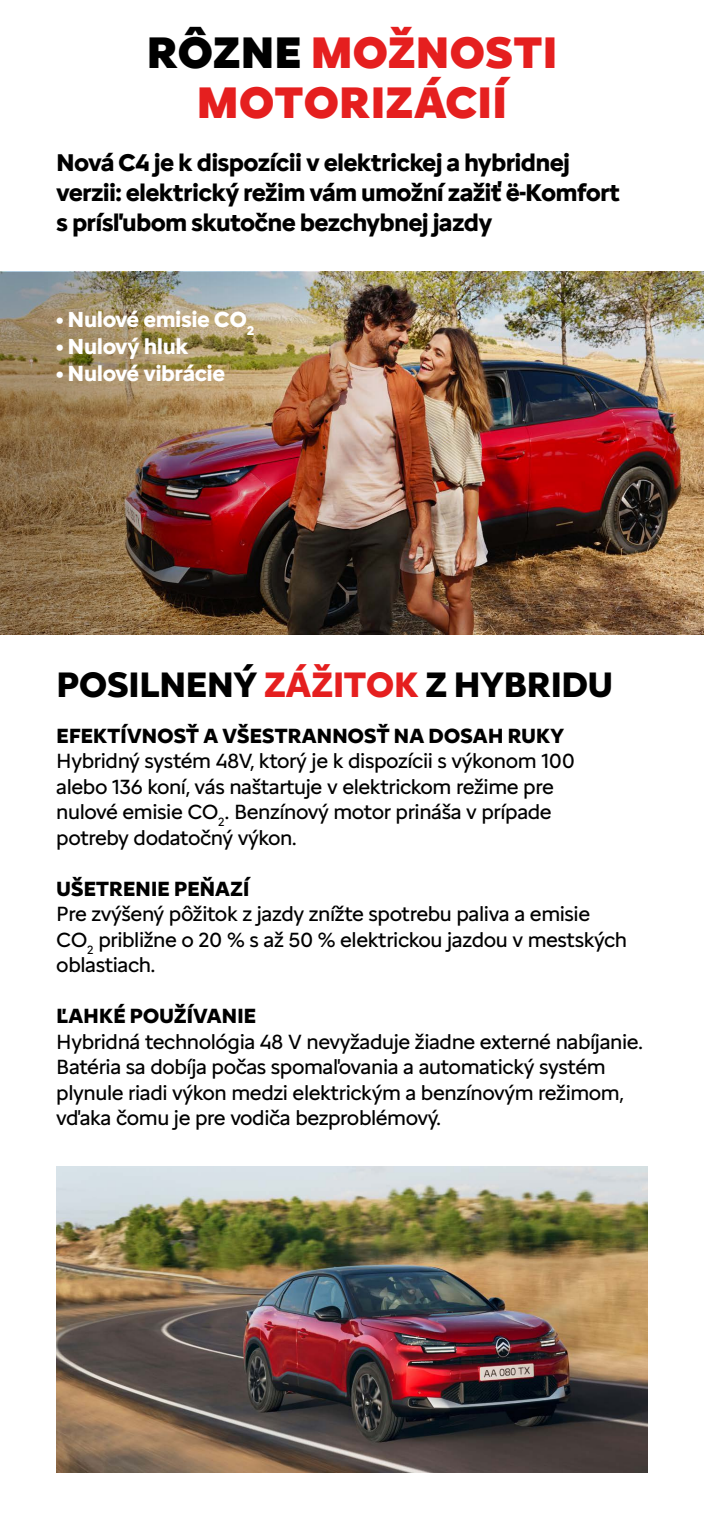
<style>
.page{position:relative;width:704px;height:1523px;background:#fff}
.page>*{position:absolute;margin:0;border:0;box-sizing:border-box;transform-origin:0 0}
.t1{font:900 45.62px/50px "Citroen Type";letter-spacing:-.01em;color:#e51f1f;text-align:center}
.t2{font:700 36.56px "Citroen Type";letter-spacing:-.025em;color:#000}
.t3{font:700 25px/30px "Citroen Type";letter-spacing:-.03em;color:#000}
.t4{font:700 22.5px "Citroen Type";letter-spacing:-.02em;color:#fff}
.t5{font:21.25px/25.5px "Citroen Type";letter-spacing:-.02em;color:#000}
.t6{font:700 21.25px "Citroen Type";letter-spacing:-.02em;color:#000}
.s1{color:#000}
.s2{color:#e51f1f}
</style>
<div class="page">
<img style="left:578px;top:272px;width:125px;height:362px">
<img style="left:0;top:272px;width:578px;height:362px">
<img style="left:56px;top:1166px;width:591px;height:306px">
<p class="t1" style="left:146px;top:25px;width:412px"><span class="s1">RÔZNE</span> MOŽNOSTI<br>MOTORIZÁCIÍ</p>
<p class="t3" style="left:56px;top:146px;width:565px">Nová C4 je k dispozícii v elektrickej a hybridnej verzii: elektrický režim vám umožní zažiť ë-Komfort s prísľubom skutočne bezchybnej jazdy</p>
<p class="t4" style="left:56px;top:302px;width:199px">• Nulové emisie CO<sub>2</sub></p>
<p class="t4" style="left:56px;top:329px;width:134px">• Nulový hluk</p>
<p class="t4" style="left:56px;top:356px;width:170px">• Nulové vibrácie</p>
<p class="t2" style="left:56px;top:656px;width:558px">POSILNENÝ <span class="s2">ZÁŽITOK</span> Z HYBRIDU</p>
<p class="t6" style="left:56px;top:719px;width:509px">EFEKTÍVNOSŤ A VŠESTRANNOSŤ NA DOSAH RUKY</p>
<p class="t5" style="left:56px;top:747px;width:520px">Hybridný systém 48V, ktorý je k dispozícii s výkonom 100 alebo 136 koní, vás naštartuje v elektrickom režime pre nulové emisie CO<sub>2</sub>. Benzínový motor prináša v prípade potreby dodatočný výkon.</p>
<p class="t6" style="left:56px;top:872px;width:195px">UŠETRENIE PEŇAZÍ</p>
<p class="t5" style="left:56px;top:900px;width:572px">Pre zvýšený pôžitok z jazdy znížte spotrebu paliva a emisie<br>CO<sub>2</sub> približne o 20 % s až 50 % elektrickou jazdou v mestských oblastiach.</p>
<p class="t6" style="left:56px;top:1000px;width:201px">ĽAHKÉ POUŽÍVANIE</p>
<p class="t5" style="left:56px;top:1027px;width:588px">Hybridná technológia 48 V nevyžaduje žiadne externé nabíjanie.<br>Batéria sa dobíja počas spomaľovania a automatický systém plynule riadi výkon medzi elektrickým a benzínovým režimom, vďaka čomu je pre vodiča bezproblémový.</p>
</div>
